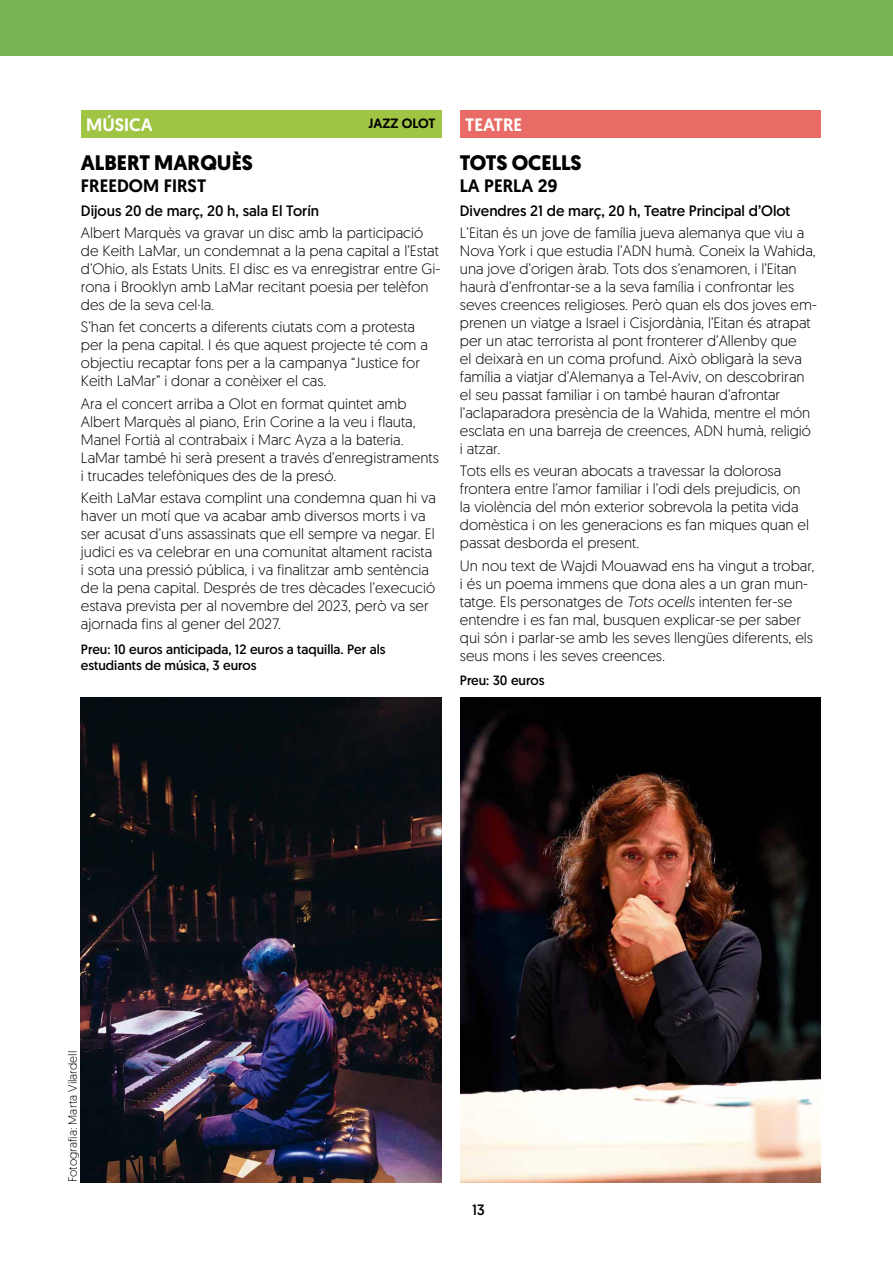
<style>
.page{position:relative;width:893px;height:1263px;background:#fff}
.page>*{position:absolute;margin:0;border:0;box-sizing:border-box;transform-origin:0 0}
.t1{font:700 21px "Geomanist";color:#000}
.t2{font:500 18px "Geomanist";color:#000}
.t3{font:500 18px "Geomanist";color:#fff}
.t4{font:300 15px/18px "Geomanist";color:#000}
.t5{font:15px "Geomanist";color:#000}
.t6{font:13.5px/16.2px "Geomanist";color:#000}
.t7{font:500 13.5px "Geomanist";color:#000}
.t8{font:300 12px "Geomanist";color:#000}
.s1{font-style:italic}
</style>
<div class="page">
<div style="left:0;top:0;width:893px;height:55px;background:#78b653"></div>
<div style="left:460px;top:111px;width:360px;height:27px;background:#e86c65"></div>
<img style="left:81px;top:697px;width:361px;height:485px">
<div style="left:81px;top:111px;width:360px;height:27px;background:#a0c443"></div>
<img style="left:460px;top:697px;width:361px;height:485px">
<p class="t3" style="left:86px;top:113px;width:68px">MÚSICA</p>
<h1 class="t1" style="left:81px;top:149px;width:174px">ALBERT MARQUÈS</h1>
<p class="t2" style="left:81px;top:174px;width:127px">FREEDOM FIRST</p>
<p class="t7" style="left:368px;top:115px;width:68px">JAZZ OLOT</p>
<p class="t3" style="left:465px;top:113px;width:59px">TEATRE</p>
<h1 class="t1" style="left:460px;top:149px;width:123px">TOTS OCELLS</h1>
<p class="t2" style="left:460px;top:174px;width:99px">LA PERLA 29</p>
<p class="t5" style="left:81px;top:201px;width:240px">Dijous 20 de març, 20 h, sala El Torín</p>
<p class="t4" style="left:81px;top:223px;width:361px">Albert Marquès va gravar un disc amb la participació de Keith LaMar, un condemnat a la pena capital a l’Estat d’Ohio, als Estats Units. El disc es va enregistrar entre Gi&shy;rona i Brooklyn amb LaMar recitant poesia per telèfon des de la seva cel·la.</p>
<p class="t4" style="left:81px;top:318px;width:348px">S’han fet concerts a diferents ciutats com a protesta per la pena capital. I és que aquest projecte té com a objectiu recaptar fons per a la campanya “Justice for Keith LaMar” i donar a conèixer el cas.</p>
<p class="t4" style="left:81px;top:394px;width:359px">Ara el concert arriba a Olot en format quintet amb Albert Marquès al piano, Erin Corine a la veu i flauta, Manel Fortià al contrabaix i Marc Ayza a la bateria.<br>LaMar també hi serà present a través d’enregistraments i trucades telefòniques des de la presó.</p>
<p class="t4" style="left:81px;top:488px;width:357px">Keith LaMar estava complint una condemna quan hi va haver un motí que va acabar amb diversos morts i va ser acusat d’uns assassinats que ell sempre va negar. El judici es va celebrar en una comunitat altament racista i sota una pressió pública, i va finalitzar amb sentència de la pena capital. Després de tres dècades l’execució estava prevista per al novembre del 2023, però va ser ajornada fins al gener del 2027.</p>
<p class="t6" style="left:81px;top:641px;width:306px">Preu: 10 euros anticipada, 12 euros a taquilla. Per als estudiants de música, 3 euros</p>
<p class="t5" style="left:460px;top:201px;width:332px">Divendres 21 de març, 20 h, Teatre Principal d’Olot</p>
<p class="t4" style="left:460px;top:223px;width:358px">L’Eitan és un jove de família jueva alemanya que viu a Nova York i que estudia l’ADN humà. Coneix la Wahida, una jove d’origen àrab. Tots dos s’enamoren, i l’Eitan haurà d’enfrontar-se a la seva família i confrontar les seves creences religioses. Però quan els dos joves em&shy;prenen un viatge a Israel i Cisjordània, l’Eitan és atrapat per un atac terrorista al pont fronterer d’Allenby que<br>el deixarà en un coma profund. Això obligarà la seva família a viatjar d’Alemanya a Tel-Aviv, on descobriran el seu passat familiar i on també hauran d’afrontar l’aclaparadora presència de la Wahida, mentre el món esclata en una barreja de creences, ADN humà, religió i atzar.</p>
<p class="t4" style="left:460px;top:462px;width:351px">Tots ells es veuran abocats a travessar la dolorosa frontera entre l’amor familiar i l’odi dels prejudicis, on la violència del món exterior sobrevola la petita vida domèstica i on les generacions es fan miques quan el passat desborda el present.</p>
<p class="t4" style="left:460px;top:556px;width:356px">Un nou text de Wajdi Mouawad ens ha vingut a trobar, i és un poema immens que dona ales a un gran mun&shy;tatge. Els personatges de <span class="s1">Tots ocells</span> intenten fer-se entendre i es fan mal, busquen explicar-se per saber qui són i parlar-se amb les seves llengües diferents, els seus mons i les seves creences.</p>
<p class="t6" style="left:460px;top:672px;width:86px">Preu: 30 euros</p>
<p class="t8" style="left:65px;top:1182px;width:133px;rotate:-90deg">Fotografia: Marta Vilardell</p>
<p class="t5" style="left:472px;top:1200px;width:14px">13</p>
</div>
